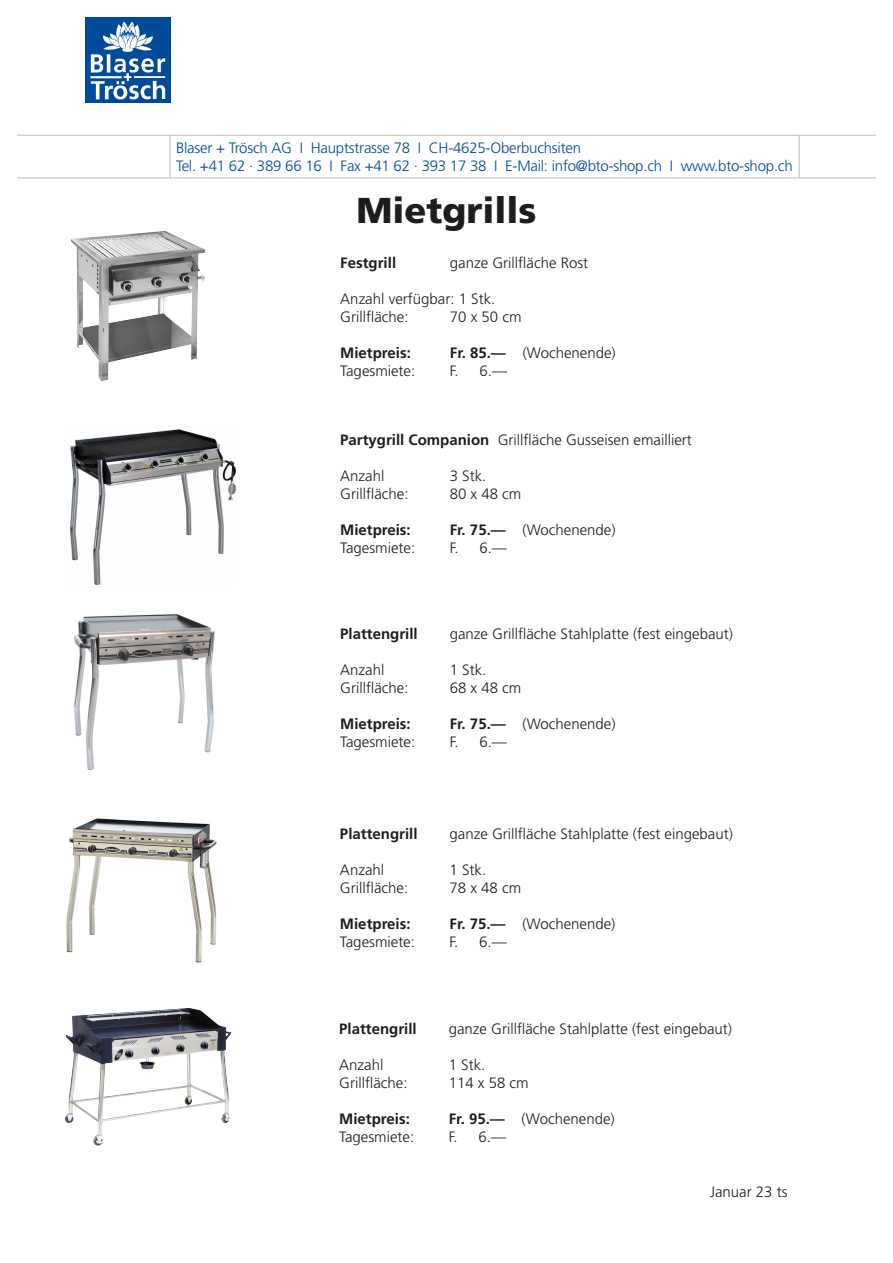
<style>
.page{position:relative;width:893px;height:1263px;background:#fff}
.page>*{position:absolute;margin:0;border:0;box-sizing:border-box;transform-origin:0 0}
.t1{font:900 36px "Frutiger LT Std";color:#1d1d1b}
.t2{font:300 15px/18px "Frutiger LT Std";color:#1d1d1b}
.t3{font:300 15px/18px "Frutiger LT Std";letter-spacing:-.015em;color:#004a9a}
.t4{font:700 15px "Frutiger LT Std";color:#1d1d1b}
.s1{font-weight:700}
</style>
<div class="page">
<img style="left:85px;top:17px;width:85px;height:85px">
<hr style="left:17px;top:135px;width:859px;height:1px;background:#bdbdbc">
<hr style="left:17px;top:178px;width:859px;height:1px;background:#bdbdbc">
<hr style="left:170px;top:135px;width:1px;height:43px;background:#bdbdbc">
<hr style="left:799px;top:135px;width:1px;height:43px;background:#bdbdbc">
<img style="left:71px;top:231px;width:134px;height:150px">
<img style="left:74px;top:614px;width:142px;height:156px">
<img style="left:66px;top:818px;width:151px;height:145px">
<img style="left:70px;top:429px;width:167px;height:156px">
<img style="left:65px;top:1008px;width:166px;height:138px">
<p class="t3" style="left:176px;top:139px;width:618px">Blaser + Trösch AG I Hauptstrasse 78 I CH-4625-Oberbuchsiten<br>Tel. +41 62 · 389 66 16 I Fax +41 62 · 393 17 38 I E-Mail: info@bto-shop.ch I www.bto-shop.ch</p>
<h1 class="t1" style="left:356px;top:188px;width:182px">Mietgrills</h1>
<p class="t4" style="left:340px;top:254px;width:57px">Festgrill</p>
<p class="t2" style="left:450px;top:254px;width:140px">ganze Grillfläche Rost</p>
<p class="t2" style="left:340px;top:290px;width:157px">Anzahl verfügbar: 1 Stk.<br>Grillfläche:</p>
<p class="t2" style="left:450px;top:308px;width:73px">70 x 50 cm</p>
<p class="t4" style="left:340px;top:344px;width:72px">Mietpreis:</p>
<p class="t2" style="left:450px;top:344px;width:167px"><span class="s1">Fr. 85.—</span> (Wochenende)</p>
<p class="t2" style="left:340px;top:362px;width:77px">Tagesmiete:</p>
<p class="t2" style="left:450px;top:362px;width:59px">F. 6.—</p>
<p class="t2" style="left:340px;top:431px;width:353px"><span class="s1">Partygrill Companion</span> Grillfläche Gusseisen emailliert</p>
<p class="t2" style="left:340px;top:467px;width:46px">Anzahl</p>
<p class="t2" style="left:450px;top:467px;width:38px">3 Stk.</p>
<p class="t2" style="left:340px;top:485px;width:70px">Grillfläche:</p>
<p class="t2" style="left:450px;top:485px;width:73px">80 x 48 cm</p>
<p class="t4" style="left:340px;top:521px;width:72px">Mietpreis:</p>
<p class="t2" style="left:450px;top:521px;width:167px"><span class="s1">Fr. 75.—</span> (Wochenende)</p>
<p class="t2" style="left:340px;top:539px;width:76px">Tagesmiete:</p>
<p class="t2" style="left:450px;top:539px;width:59px">F. 6.—</p>
<p class="t4" style="left:340px;top:624px;width:79px">Plattengrill</p>
<p class="t2" style="left:450px;top:624px;width:285px">ganze Grillfläche Stahlplatte (fest eingebaut)</p>
<p class="t2" style="left:340px;top:660px;width:46px">Anzahl</p>
<p class="t2" style="left:450px;top:660px;width:38px">1 Stk.</p>
<p class="t2" style="left:340px;top:678px;width:70px">Grillfläche:</p>
<p class="t2" style="left:450px;top:678px;width:73px">68 x 48 cm</p>
<p class="t4" style="left:340px;top:714px;width:72px">Mietpreis:</p>
<p class="t2" style="left:450px;top:714px;width:167px"><span class="s1">Fr. 75.—</span> (Wochenende)</p>
<p class="t2" style="left:340px;top:732px;width:76px">Tagesmiete:</p>
<p class="t2" style="left:450px;top:732px;width:59px">F. 6.—</p>
<p class="t4" style="left:340px;top:825px;width:79px">Plattengrill</p>
<p class="t2" style="left:449px;top:825px;width:285px">ganze Grillfläche Stahlplatte (fest eingebaut)</p>
<p class="t2" style="left:340px;top:861px;width:46px">Anzahl</p>
<p class="t2" style="left:449px;top:861px;width:38px">1 Stk.</p>
<p class="t2" style="left:340px;top:879px;width:70px">Grillfläche:</p>
<p class="t2" style="left:449px;top:879px;width:73px">78 x 48 cm</p>
<p class="t4" style="left:340px;top:915px;width:72px">Mietpreis:</p>
<p class="t2" style="left:449px;top:915px;width:167px"><span class="s1">Fr. 75.—</span> (Wochenende)</p>
<p class="t2" style="left:340px;top:933px;width:76px">Tagesmiete:</p>
<p class="t2" style="left:449px;top:933px;width:59px">F. 6.—</p>
<p class="t4" style="left:339px;top:1020px;width:79px">Plattengrill</p>
<p class="t2" style="left:449px;top:1020px;width:285px">ganze Grillfläche Stahlplatte (fest eingebaut)</p>
<p class="t2" style="left:339px;top:1056px;width:46px">Anzahl</p>
<p class="t2" style="left:449px;top:1056px;width:38px">1 Stk.</p>
<p class="t2" style="left:339px;top:1074px;width:70px">Grillfläche:</p>
<p class="t2" style="left:449px;top:1074px;width:82px">114 x 58 cm</p>
<p class="t4" style="left:339px;top:1110px;width:72px">Mietpreis:</p>
<p class="t2" style="left:449px;top:1110px;width:167px"><span class="s1">Fr. 95.—</span> (Wochenende)</p>
<p class="t2" style="left:339px;top:1128px;width:77px">Tagesmiete:</p>
<p class="t2" style="left:449px;top:1128px;width:59px">F. 6.—</p>
<p class="t2" style="left:710px;top:1183px;width:79px">Januar 23 ts</p>
</div>
